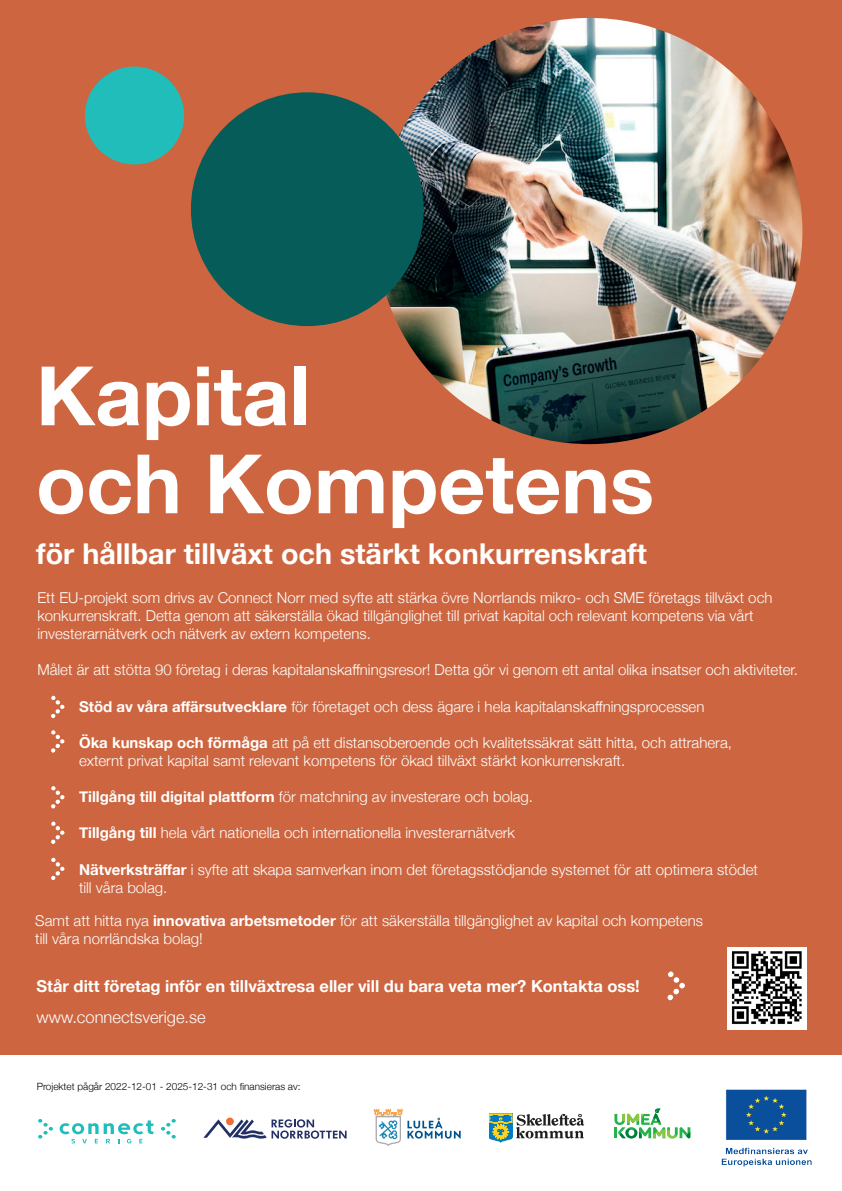
<style>
.page{position:relative;width:842px;height:1191px;background:#fff}
.page>*{position:absolute;margin:0;border:0;box-sizing:border-box;transform-origin:0 0}
.t1{font:700 82px/88px "Helvetica Neue";color:#fff}
.t2{font:700 28.7px "Helvetica Neue";color:#fff}
.t3{font:700 16.5px "Helvetica Neue";color:#fff}
.t4{font:300 16.5px "Helvetica Neue";color:#fff}
.t5{font:300 15px/18px "Helvetica Neue";color:#fff}
.t6{font:300 10px "Helvetica Neue";color:#000001}
.s1{font-weight:700}
</style>
<div class="page">
<div style="left:0;top:0;width:842px;height:1054px;background:#cd6640"></div>
<svg style="left:38px;top:1119px;width:15px;height:19px"></svg>
<svg style="left:161px;top:1119px;width:15px;height:19px"></svg>
<svg style="left:60px;top:1120px;width:93px;height:23px"></svg>
<svg style="left:203px;top:1119px;width:144px;height:19px"></svg>
<svg style="left:374px;top:1108px;width:87px;height:38px"></svg>
<svg style="left:489px;top:1113px;width:95px;height:29px"></svg>
<img style="left:721px;top:1089px;width:91px;height:78px">
<img style="left:376px;top:18px;width:426px;height:426px;border-radius:213px">
<svg style="left:51px;top:695px;width:14px;height:24px"></svg>
<div style="left:191px;top:92px;width:233px;height:234px;background:#055c58;border-radius:50%"></div>
<div style="left:85px;top:67px;width:99px;height:97px;background:#21bdbb;border-radius:50%"></div>
<img style="left:727px;top:947px;width:79px;height:82px">
<svg style="left:667px;top:971px;width:18px;height:30px"></svg>
<svg style="left:51px;top:730px;width:14px;height:23px"></svg>
<svg style="left:51px;top:786px;width:14px;height:23px"></svg>
<svg style="left:51px;top:821px;width:14px;height:23px"></svg>
<svg style="left:51px;top:857px;width:14px;height:24px"></svg>
<svg style="left:614px;top:1108px;width:76px;height:30px"></svg>
<h1 class="t1" style="left:36px;top:354px;width:619px">Kapital<br>och Kompetens</h1>
<h2 class="t2" style="left:36px;top:531px;width:612px">för hållbar tillväxt och stärkt konkurrenskraft</h2>
<p class="t5" style="left:37px;top:587px;width:736px">Ett EU-projekt som drivs av Connect Norr med syfte att stärka övre Norrlands mikro- och SME företags tillväxt och konkurrenskraft. Detta genom att säkerställa ökad tillgänglighet till privat kapital och relevant kompetens via vårt investerarnätverk och nätverk av extern kompetens.</p>
<p class="t5" style="left:37px;top:659px;width:762px">Målet är att stötta 90 företag i deras kapitalanskaffningsresor! Detta gör vi genom ett antal olika insatser och aktiviteter.</p>
<p class="t5" style="left:79px;top:697px;width:627px"><span class="s1">Stöd av våra affärsutvecklare</span> för företaget och dess ägare i hela kapitalanskaffningsprocessen</p>
<p class="t5" style="left:79px;top:733px;width:654px"><span class="s1">Öka kunskap och förmåga</span> att på ett distansoberoende och kvalitetssäkrat sätt hitta, och attrahera, externt privat kapital samt relevant kompetens för ökad tillväxt stärkt konkurrenskraft.</p>
<p class="t5" style="left:79px;top:787px;width:456px"><span class="s1">Tillgång till digital plattform</span> för matchning av investerare och bolag.</p>
<p class="t5" style="left:79px;top:823px;width:438px"><span class="s1">Tillgång till</span> hela vårt nationella och internationella investerarnätverk</p>
<p class="t5" style="left:79px;top:859px;width:680px"><span class="s1">Nätverksträffar</span> i syfte att skapa samverkan inom det företagsstödjande systemet för att optimera stödet till våra bolag.</p>
<p class="t5" style="left:35px;top:911px;width:669px">Samt att hitta nya <span class="s1">innovativa arbetsmetoder</span> för att säkerställa tillgänglighet av kapital och kompetens till våra norrländska bolag!</p>
<p class="t3" style="left:37px;top:973px;width:605px">Står ditt företag inför en tillväxtresa eller vill du bara veta mer? Kontakta oss!</p>
<p class="t4" style="left:37px;top:1004px;width:171px">www.connectsverige.se</p>
<p class="t6" style="left:37px;top:1078px;width:265px">Projektet pågår 2022-12-01 - 2025-12-31 och finansieras av:</p>
</div>
